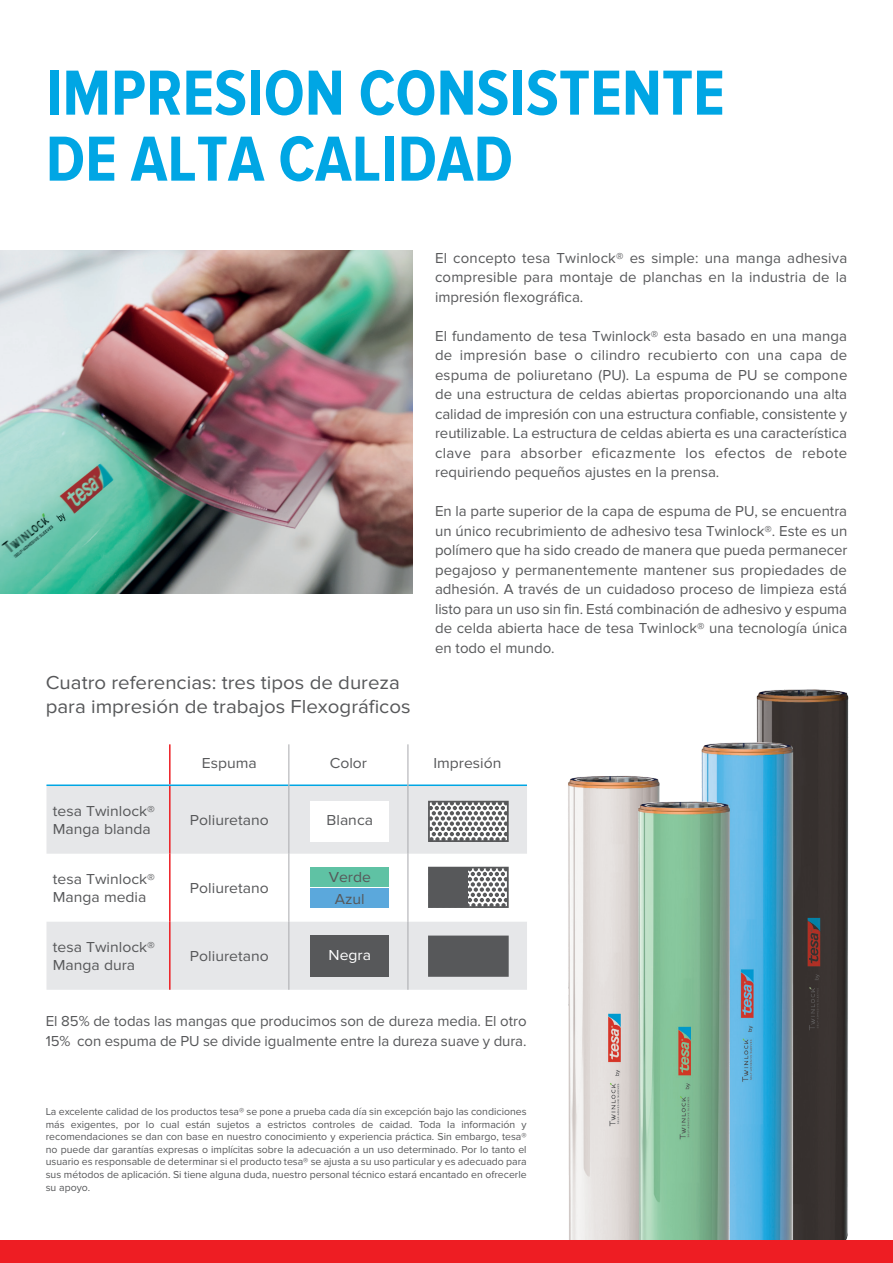
<style>
.page{position:relative;width:893px;height:1263px;background:#fff}
.page>*{position:absolute;margin:0;border:0;box-sizing:border-box;transform-origin:0 0}
.t1{font:700 66px/66px "Proxima Nova Cond";color:#00a6e4}
.t2{font:19.5px/24px "Proxima Nova";color:#57585a;scale:1.05 1}
.t3{font:15px/19.5px "Proxima Nova";color:#57585a;text-align:justify}
.t4{font:15px/18px "Proxima Nova";color:#57585a;scale:1.05 1}
.t5{font:15px "Proxima Nova";color:#fff;scale:1.05 1}
.t6{font:10.5px/12.6px "Proxima Nova";color:#57585a;text-align:justify}
</style>
<div class="page">
<svg style="left:46px;top:786px;width:481px;height:204px;fill:#e6e7e9"></svg>
<hr style="left:169px;top:744px;width:2px;height:40px;background:#ee1d23">
<hr style="left:46px;top:784px;width:124px;height:2px;background:#00a6e4">
<hr style="left:170px;top:784px;width:118px;height:2px;background:#00a6e4">
<hr style="left:289px;top:784px;width:119px;height:2px;background:#00a6e4">
<hr style="left:408px;top:784px;width:119px;height:2px;background:#00a6e4">
<hr style="left:169px;top:786px;width:2px;height:68px;background:#ee1d23">
<hr style="left:169px;top:854px;width:2px;height:68px;background:#ee1d23">
<hr style="left:169px;top:922px;width:2px;height:68px;background:#ee1d23">
<hr style="left:288px;top:744px;width:1px;height:41px;background:#a8a9ad">
<hr style="left:288px;top:785px;width:1px;height:69px;background:#a8a9ad">
<hr style="left:288px;top:854px;width:1px;height:68px;background:#a8a9ad">
<hr style="left:288px;top:922px;width:1px;height:68px;background:#a8a9ad">
<hr style="left:408px;top:744px;width:1px;height:41px;background:#a8a9ad">
<hr style="left:408px;top:785px;width:1px;height:69px;background:#a8a9ad">
<hr style="left:408px;top:854px;width:1px;height:68px;background:#a8a9ad">
<hr style="left:408px;top:922px;width:1px;height:68px;background:#a8a9ad">
<div style="left:311px;top:801px;width:78px;height:41px;background:#fff"></div>
<div style="left:310px;top:867px;width:78px;height:19px;background:#5fc2a4"></div>
<div style="left:310px;top:888px;width:78px;height:20px;background:#5ba8dc"></div>
<div style="left:311px;top:935px;width:78px;height:41px;background:#57585a"></div>
<img style="left:568px;top:689px;width:281px;height:551px">
<img style="left:0;top:251px;width:412px;height:343px">
<div style="left:0;top:1240px;width:893px;height:23px;background:#ee1d23"></div>
<div style="left:428px;top:801px;width:81px;height:41px;border:2px solid #57585a"></div>
<svg style="left:429px;top:802px;width:79px;height:39px"></svg>
<div style="left:428px;top:867px;width:81px;height:41px;border:2px solid #57585a"></div>
<svg style="left:468px;top:868px;width:40px;height:39px"></svg>
<div style="left:429px;top:868px;width:39px;height:39px;background:#57585a"></div>
<div style="left:429px;top:936px;width:79px;height:40px;background:#57585a"></div>
<div style="left:428px;top:935px;width:81px;height:42px;border:2px solid #57585a"></div>
<h1 class="t1" style="left:46px;top:62px;width:681px">IMPRESION CONSISTENTE<br>DE ALTA CALIDAD</h1>
<h2 class="t2" style="left:46px;top:671px;width:349px">Cuatro referencias: tres tipos de dureza para impresión de trabajos Flexográficos</h2>
<p class="t3" style="left:435px;top:248px;width:414px">El concepto tesa Twinlock® es simple: una manga adhesiva compresible para montaje de planchas en la industria de la impresión flexográfica.</p>
<p class="t3" style="left:435px;top:326px;width:414px">El fundamento de tesa Twinlock® esta basado en una manga de impresión base o cilindro recubierto con una capa de espuma de poliuretano (PU). La espuma de PU se compone de una estructura de celdas abiertas proporcionando una alta calidad de impresión con una estructura confiable, consistente y reutilizable. La estructura de celdas abierta es una característica clave para absorber eficazmente los efectos de rebote requiriendo pequeños ajustes en la prensa.</p>
<p class="t3" style="left:435px;top:502px;width:414px">En la parte superior de la capa de espuma de PU, se encuentra un único recubrimiento de adhesivo tesa Twinlock®. Este es un polímero que ha sido creado de manera que pueda permanecer pegajoso y permanentemente mantener sus propiedades de adhesión. A través de un cuidadoso proceso de limpieza está listo para un uso sin fin. Está combinación de adhesivo y espuma de celda abierta hace de tesa Twinlock® una tecnología única en todo el mundo.</p>
<p class="t4" style="left:202px;top:754px;width:54px">Espuma</p>
<p class="t4" style="left:330px;top:754px;width:37px">Color</p>
<p class="t4" style="left:433px;top:754px;width:66px">Impresión</p>
<p class="t4" style="left:53px;top:802px;width:99px">tesa Twinlock®<br>Manga blanda</p>
<p class="t4" style="left:190px;top:811px;width:76px">Poliuretano</p>
<p class="t4" style="left:53px;top:870px;width:99px">tesa Twinlock®<br>Manga media</p>
<p class="t4" style="left:190px;top:879px;width:76px">Poliuretano</p>
<p class="t4" style="left:53px;top:938px;width:99px">tesa Twinlock®<br>Manga dura</p>
<p class="t4" style="left:190px;top:947px;width:76px">Poliuretano</p>
<p class="t4" style="left:327px;top:811px;width:46px">Blanca</p>
<p class="t4" style="left:329px;top:866px;width:42px;line-height:21.9px;text-align:center">Verde<br>Azul</p>
<p class="t5" style="left:329px;top:946px;width:42px">Negra</p>
<p class="t3" style="left:46px;top:1012px;width:482px">El 85% de todas las mangas que producimos son de dureza media. El otro<br>15% con espuma de PU se divide igualmente entre la dureza suave y dura.</p>
<p class="t6" style="left:46px;top:1105px;width:482px">La excelente calidad de los productos tesa® se pone a prueba cada día sin excepción bajo las condiciones más exigentes, por lo cual están sujetos a estrictos controles de caidad. Toda la información y recomendaciones se dan con base en nuestro conocimiento y experiencia práctica. Sin embargo, tesa® no puede dar garantías expresas o implícitas sobre la adecuación a un uso determinado. Por lo tanto el usuario es responsable de determinar si el producto tesa® se ajusta a su uso particular y es adecuado para sus métodos de aplicación. Si tiene alguna duda, nuestro personal técnico estará encantado en ofrecerle su apoyo.</p>
</div>
